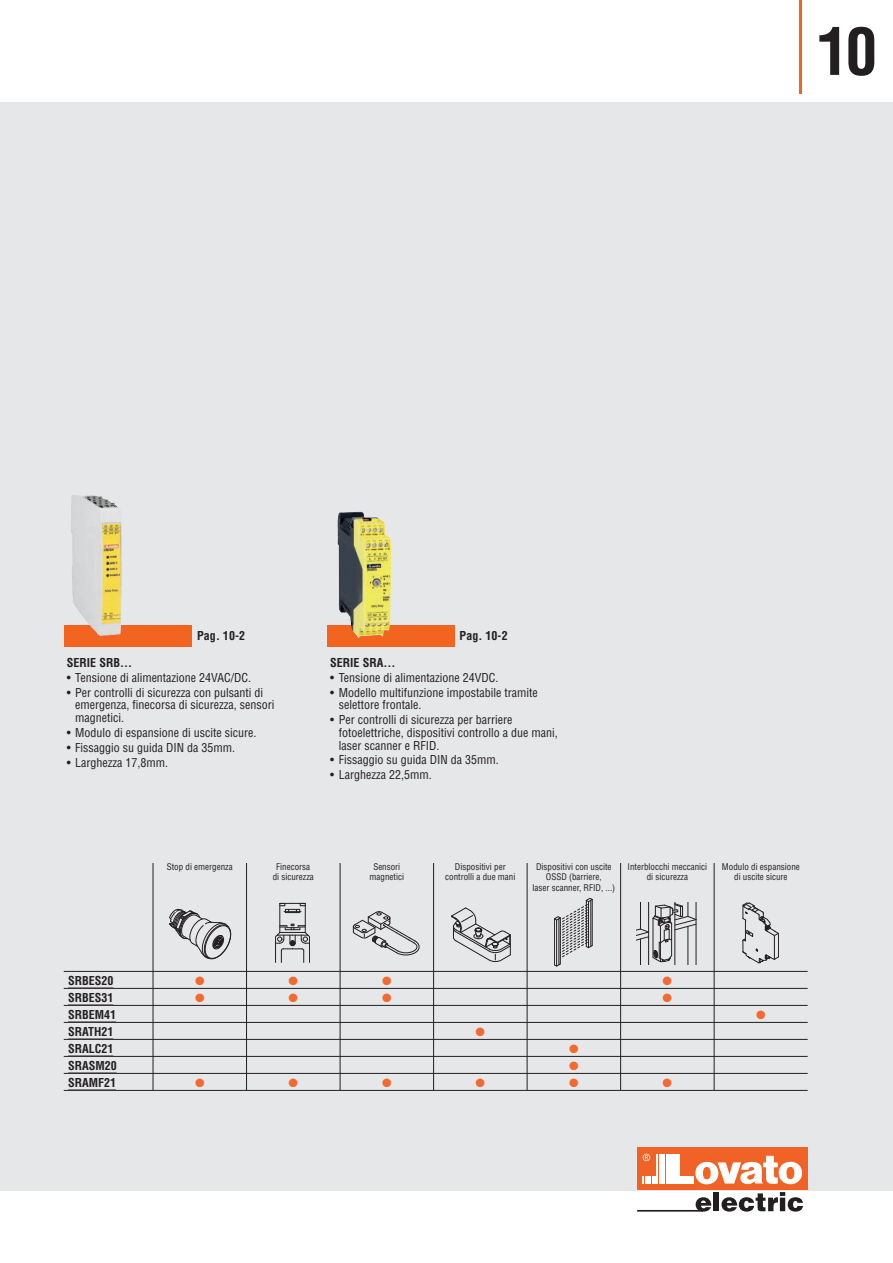
<style>
.page{position:relative;width:893px;height:1263px;background:#fff}
.page>*{position:absolute;margin:0;border:0;box-sizing:border-box;transform-origin:0 0}
.t1{font:700 condensed 63.9px "Helvetica";color:#231f20}
.t2{font:condensed 12px/12.8px "Helvetica";color:#231f20}
.t3{font:700 condensed 12px "Helvetica";color:#231f20}
.t4{font:12px "Zapf Dingbats ITC";color:#f26a30}
.t5{font:condensed 9px "Helvetica";color:#231f20}
</style>
<div class="page">
<div style="left:0;top:102px;width:893px;height:1088px;background:#e6e7e9"></div>
<div style="left:638px;top:1148px;width:170px;height:42px;background:#f06226"></div>
<svg style="left:643px;top:1176px;width:12px;height:8px"></svg>
<hr style="left:657px;top:1154px;width:1px;height:30px;background:#fff">
<hr style="left:659px;top:1154px;width:1px;height:30px;background:#fff">
<hr style="left:661px;top:1154px;width:1px;height:30px;background:#fff">
<hr style="left:664px;top:1154px;width:1px;height:30px;background:#fff">
<hr style="left:666px;top:1154px;width:1px;height:30px;background:#fff">
<div style="left:668px;top:1154px;width:12px;height:30px;background:#fff"></div>
<div style="left:668px;top:1176px;width:26px;height:8px;background:#fff"></div>
<svg style="left:642px;top:1154px;width:8px;height:7px"></svg>
<svg style="left:695px;top:1156px;width:107px;height:29px"></svg>
<svg style="left:696px;top:1197px;width:15px;height:15px"></svg>
<div style="left:714px;top:1193px;width:5px;height:18px;background:#231f20"></div>
<svg style="left:721px;top:1192px;width:82px;height:20px"></svg>
<hr style="left:638px;top:1210px;width:65px;height:2px;background:#231f20">
<hr style="left:799px;top:0;width:2px;height:94px;background:#f36421">
<div style="left:64px;top:625px;width:127px;height:21px;background:#f36421"></div>
<div style="left:327px;top:625px;width:128px;height:21px;background:#f36421"></div>
<img style="left:71px;top:495px;width:51px;height:130px">
<img style="left:89px;top:625px;width:32px;height:11px">
<img style="left:337px;top:512px;width:54px;height:113px">
<img style="left:351px;top:625px;width:39px;height:13px">
<hr style="left:64px;top:988px;width:744px;height:1px;background:#231f20">
<hr style="left:64px;top:971px;width:744px;height:1px;background:#231f20">
<hr style="left:64px;top:1005px;width:744px;height:1px;background:#231f20">
<hr style="left:64px;top:1022px;width:744px;height:1px;background:#231f20">
<hr style="left:64px;top:1039px;width:744px;height:1px;background:#231f20">
<hr style="left:64px;top:1056px;width:744px;height:1px;background:#231f20">
<hr style="left:64px;top:1073px;width:744px;height:1px;background:#231f20">
<hr style="left:64px;top:1090px;width:744px;height:1px;background:#231f20">
<hr style="left:153px;top:863px;width:1px;height:227px;background:#231f20">
<hr style="left:246px;top:863px;width:1px;height:227px;background:#231f20">
<hr style="left:340px;top:863px;width:1px;height:227px;background:#231f20">
<hr style="left:433px;top:863px;width:1px;height:227px;background:#231f20">
<hr style="left:527px;top:863px;width:1px;height:227px;background:#231f20">
<hr style="left:620px;top:863px;width:1px;height:227px;background:#231f20">
<hr style="left:714px;top:863px;width:1px;height:227px;background:#231f20">
<svg style="left:353px;top:911px;width:66px;height:44px"></svg>
<svg style="left:275px;top:903px;width:35px;height:59px"></svg>
<svg style="left:169px;top:909px;width:63px;height:51px"></svg>
<svg style="left:451px;top:908px;width:60px;height:54px"></svg>
<hr style="left:559px;top:919px;width:1px;height:46px;background:#231f20">
<svg style="left:554px;top:898px;width:39px;height:60px"></svg>
<svg style="left:554px;top:964px;width:7px;height:3px"></svg>
<hr style="left:554px;top:919px;width:1px;height:46px;background:#231f20">
<hr style="left:560px;top:918px;width:1px;height:46px;background:#231f20">
<hr style="left:556px;top:920px;width:1px;height:46px;background:#231f20">
<hr style="left:696px;top:902px;width:1px;height:62px;background:#231f20">
<svg style="left:636px;top:902px;width:60px;height:62px"></svg>
<svg style="left:742px;top:903px;width:37px;height:60px"></svg>
<hr style="left:68px;top:1004px;width:45px;height:1px;background:#808080">
<hr style="left:68px;top:1072px;width:49px;height:1px;background:#808080">
<hr style="left:68px;top:1038px;width:45px;height:1px;background:#808080">
<hr style="left:68px;top:987px;width:45px;height:1px;background:#808080">
<hr style="left:68px;top:1021px;width:48px;height:1px;background:#808080">
<hr style="left:68px;top:1055px;width:45px;height:1px;background:#808080">
<hr style="left:68px;top:1089px;width:48px;height:1px;background:#808080">
<h1 class="t1" style="left:816px;top:27px;width:62px">10</h1>
<p class="t3" style="left:197px;top:631px;width:50px">Pag. 10-2</p>
<p class="t3" style="left:67px;top:658px;width:67px">SERIE SRB...</p>
<p class="t2" style="left:67px;top:672px;width:186px">• Tensione di alimentazione 24VAC/DC.</p>
<p class="t2" style="left:75px;top:687px;width:201px;text-indent:-9px">• Per controlli di sicurezza con pulsanti di emergenza, finecorsa di sicurezza, sensori magnetici.</p>
<p class="t2" style="left:67px;top:727px;width:191px">• Modulo di espansione di uscite sicure.</p>
<p class="t2" style="left:67px;top:742px;width:170px">• Fissaggio su guida DIN da 35mm.</p>
<p class="t2" style="left:67px;top:757px;width:103px">• Larghezza 17,8mm.</p>
<p class="t3" style="left:459px;top:631px;width:50px">Pag. 10-2</p>
<p class="t3" style="left:330px;top:658px;width:67px">SERIE SRA...</p>
<p class="t2" style="left:330px;top:672px;width:170px">• Tensione di alimentazione 24VDC.</p>
<p class="t2" style="left:339px;top:687px;width:200px;text-indent:-9px">• Modello multifunzione impostabile tramite selettore frontale.</p>
<p class="t2" style="left:339px;top:714px;width:220px;text-indent:-9px">• Per controlli di sicurezza per barriere fotoelettriche, dispositivi controllo a due mani, laser scanner e RFID.</p>
<p class="t2" style="left:330px;top:755px;width:170px">• Fissaggio su guida DIN da 35mm.</p>
<p class="t2" style="left:330px;top:770px;width:103px">• Larghezza 22,5mm.</p>
<p class="t5" style="left:167px;top:863px;width:67px">Stop di emergenza</p>
<p class="t5" style="left:276px;top:863px;width:35px">Finecorsa</p>
<p class="t5" style="left:373px;top:863px;width:28px">Sensori</p>
<p class="t5" style="left:455px;top:863px;width:52px">Dispositivi per</p>
<p class="t5" style="left:536px;top:863px;width:77px">Dispositivi con uscite</p>
<p class="t5" style="left:627px;top:863px;width:81px">Interblocchi meccanici</p>
<p class="t5" style="left:722px;top:863px;width:79px">Modulo di espansione</p>
<p class="t5" style="left:273px;top:874px;width:43px">di sicurezza</p>
<p class="t5" style="left:370px;top:874px;width:36px">magnetici</p>
<p class="t5" style="left:445px;top:874px;width:72px">controlli a due mani</p>
<p class="t5" style="left:546px;top:874px;width:57px">OSSD (barriere,</p>
<p class="t5" style="left:647px;top:874px;width:43px">di sicurezza</p>
<p class="t5" style="left:734px;top:874px;width:55px">di uscite sicure</p>
<p class="t5" style="left:532px;top:884px;width:84px">laser scanner, RFID, ...)</p>
<p class="t3" style="left:68px;top:976px;width:47px">SRBES20</p>
<p class="t4" style="left:195px;top:976px;width:11px">●</p>
<p class="t4" style="left:289px;top:976px;width:11px">●</p>
<p class="t4" style="left:382px;top:976px;width:11px">●</p>
<p class="t4" style="left:663px;top:976px;width:11px">●</p>
<p class="t3" style="left:68px;top:993px;width:47px">SRBES31</p>
<p class="t4" style="left:195px;top:993px;width:11px">●</p>
<p class="t4" style="left:289px;top:993px;width:11px">●</p>
<p class="t4" style="left:382px;top:993px;width:11px">●</p>
<p class="t4" style="left:663px;top:993px;width:11px">●</p>
<p class="t3" style="left:68px;top:1010px;width:49px">SRBEM41</p>
<p class="t4" style="left:756px;top:1010px;width:11px">●</p>
<p class="t3" style="left:68px;top:1027px;width:47px">SRATH21</p>
<p class="t4" style="left:476px;top:1027px;width:11px">●</p>
<p class="t3" style="left:68px;top:1044px;width:47px">SRALC21</p>
<p class="t4" style="left:569px;top:1044px;width:11px">●</p>
<p class="t3" style="left:68px;top:1061px;width:50px">SRASM20</p>
<p class="t4" style="left:569px;top:1061px;width:11px">●</p>
<p class="t3" style="left:68px;top:1078px;width:49px">SRAMF21</p>
<p class="t4" style="left:195px;top:1078px;width:11px">●</p>
<p class="t4" style="left:289px;top:1078px;width:11px">●</p>
<p class="t4" style="left:382px;top:1078px;width:11px">●</p>
<p class="t4" style="left:476px;top:1078px;width:11px">●</p>
<p class="t4" style="left:569px;top:1078px;width:11px">●</p>
<p class="t4" style="left:663px;top:1078px;width:11px">●</p>
</div>
